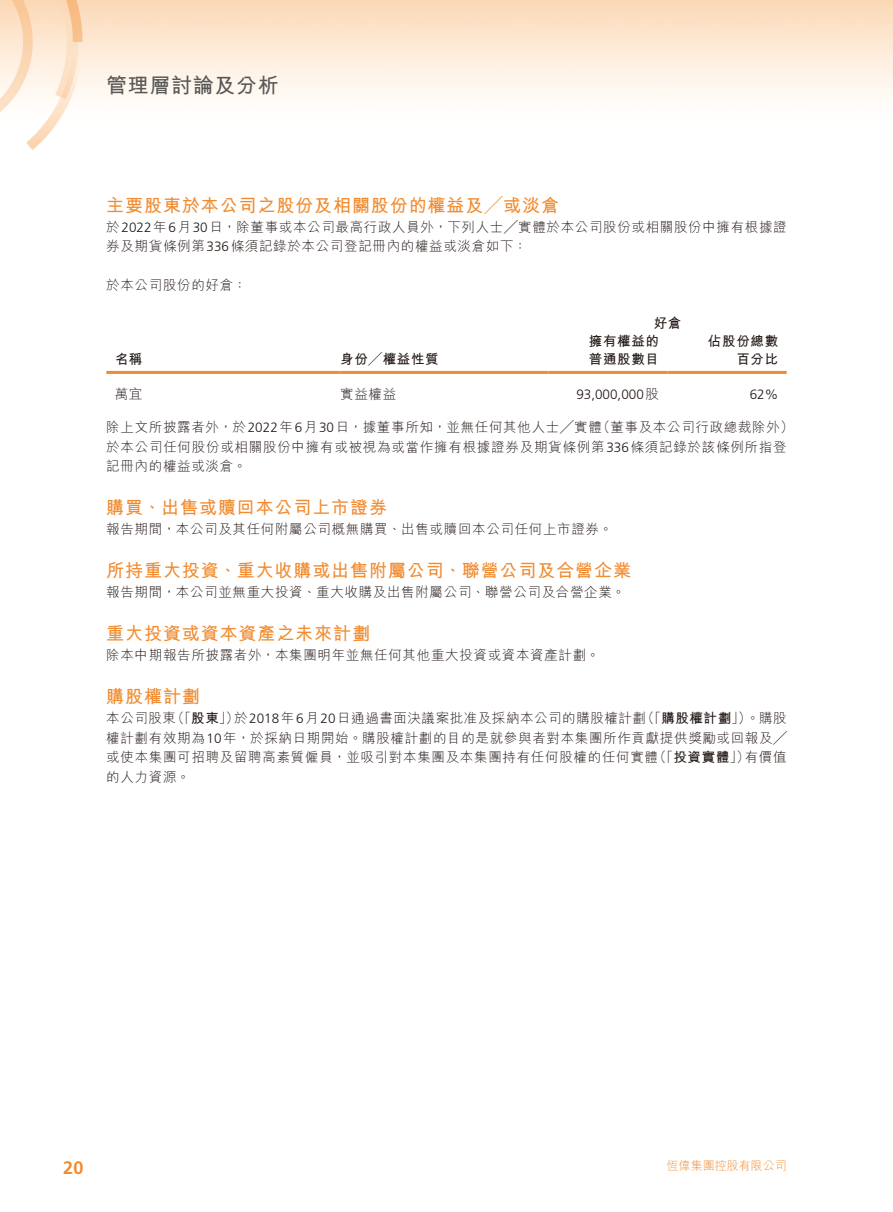
<style>
.page{position:relative;width:893px;height:1212px;background:#fff}
.page>*{position:absolute;margin:0;border:0;box-sizing:border-box;transform-origin:0 0}
.t1{font:700 21px "M Hei HK";letter-spacing:.03em;color:#595857}
.t2{font:700 18px "M Hei HK";letter-spacing:.05em;color:#f18c31}
.t3{font:700 18px "Frutiger LT Std";color:#f18c31}
.t4{font:300 13.5px/19.5px "M Hei HK";letter-spacing:.05em;color:#231916}
.t5{font:700 13.5px/18px "M Hei HK";letter-spacing:.05em;color:#231916}
.t6{font:300 13.5px "Frutiger LT Std";color:#231916}
.t7{font:300 12px "M Hei HK";color:#f18c31}
.s1{font-family:"Frutiger LT Std"}
.s2{font-family:"M Hei HK"}
.s3{font-weight:700}
</style>
<div class="page">
<img style="left:0;top:0;width:893px;height:371px">
<hr style="left:106px;top:371px;width:234px;height:3px;background:#f18c31">
<hr style="left:340px;top:371px;width:209px;height:3px;background:#f18c31">
<hr style="left:549px;top:371px;width:119px;height:3px;background:#f18c31">
<hr style="left:668px;top:371px;width:119px;height:3px;background:#f18c31">
<h1 class="t1" style="left:106px;top:70px;width:174px">管理層討論及分析</h1>
<h2 class="t2" style="left:106px;top:192px;width:454px">主要股東於本公司之股份及相關股份的權益及╱或淡倉</h2>
<p class="t4" style="left:106px;top:217px;width:682px">於<span class="s1">2022</span>年<span class="s1">6</span>月<span class="s1">30</span>日，除董事或本公司最高行政人員外，下列人士╱實體於本公司股份或相關股份中擁有根據證券及期貨條例第<span class="s1">336</span>條須記錄於本公司登記冊內的權益或淡倉如下：</p>
<p class="t4" style="left:106px;top:275px;width:142px">於本公司股份的好倉：</p>
<p class="t5" style="left:654px;top:313px;width:29px">好倉</p>
<p class="t5" style="left:115px;top:349px;width:29px">名稱</p>
<p class="t5" style="left:340px;top:349px;width:100px">身份╱權益性質</p>
<p class="t5" style="left:589px;top:331px;width:72px">擁有權益的普通股數目</p>
<p class="t5" style="left:708px;top:331px;width:72px;text-align:right">佔股份總數百分比</p>
<p class="t4" style="left:115px;top:384px;width:29px">萬宜</p>
<p class="t4" style="left:340px;top:384px;width:58px">實益權益</p>
<p class="t6" style="left:576px;top:386px;width:84px">93,000,000<span class="s2">股</span></p>
<p class="t6" style="left:750px;top:386px;width:30px">62%</p>
<p class="t4" style="left:106px;top:417px;width:689px">除上文所披露者外，於<span class="s1">2022</span>年<span class="s1">6</span>月<span class="s1">30</span>日，據董事所知，並無任何其他人士╱實體（董事及本公司行政總裁除外）於本公司任何股份或相關股份中擁有或被視為或當作擁有根據證券及期貨條例第<span class="s1">336</span>條須記錄於該條例所指登記冊內的權益或淡倉。</p>
<h2 class="t2" style="left:106px;top:494px;width:282px">購買、出售或贖回本公司上市證券</h2>
<p class="t4" style="left:106px;top:519px;width:508px">報告期間，本公司及其任何附屬公司概無購買、出售或贖回本公司任何上市證券。</p>
<h2 class="t2" style="left:106px;top:557px;width:526px">所持重大投資、重大收購或出售附屬公司、聯營公司及合營企業</h2>
<p class="t4" style="left:106px;top:582px;width:521px">報告期間，本公司並無重大投資、重大收購及出售附屬公司、聯營公司及合營企業。</p>
<h2 class="t2" style="left:106px;top:620px;width:265px">重大投資或資本資產之未來計劃</h2>
<p class="t4" style="left:106px;top:645px;width:495px">除本中期報告所披露者外，本集團明年並無任何其他重大投資或資本資產計劃。</p>
<h2 class="t2" style="left:106px;top:683px;width:95px">購股權計劃</h2>
<p class="t4" style="left:106px;top:708px;width:682px;text-align:justify">本公司股東（「<span class="s3">股東</span>」）於<span class="s1">2018</span>年<span class="s1">6</span>月<span class="s1">20</span>日通過書面決議案批准及採納本公司的購股權計劃（「<span class="s3">購股權計劃</span>」）。購股權計劃有效期為<span class="s1">10</span>年，於採納日期開始。購股權計劃的目的是就參與者對本集團所作貢獻提供獎勵或回報及╱或使本集團可招聘及留聘高素質僱員，並吸引對本集團及本集團持有任何股權的任何實體（「<span class="s3">投資實體</span>」）有價值的人力資源。</p>
<h2 class="t3" style="left:63px;top:1157px;width:22px">20</h2>
<p class="t7" style="left:667px;top:1159px;width:122px">恆偉集團控股有限公司</p>
</div>
